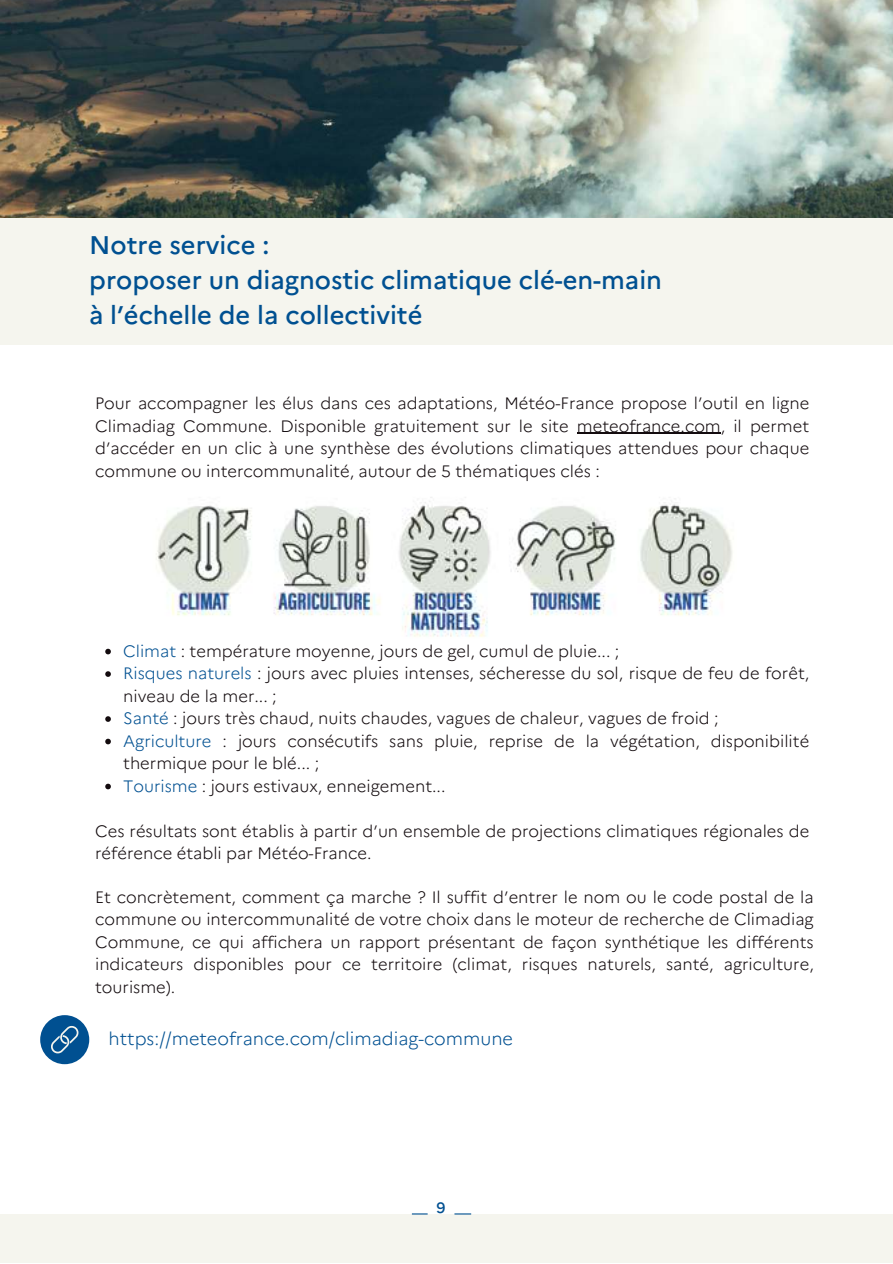
<style>
.page{position:relative;width:893px;height:1264px;background:#fff}
.page>*{position:absolute;margin:0;border:0;box-sizing:border-box;transform-origin:0 0}
.t1{font:500 25.5px/34.8px "Marianne";color:#005091}
.t2{font:300 18px "Marianne";color:#005091}
.t3{font:300 16.5px/22.5px "Marianne";color:#130b0e}
.t4{font:500 15px "Marianne";color:#005091}
.s1{color:#005091}
</style>
<div class="page">
<img style="left:0;top:0;width:892px;height:218px">
<div style="left:0;top:218px;width:892px;height:127px;background:#f5f5ee"></div>
<div style="left:0;top:1214px;width:892px;height:48px;background:#f5f5ee"></div>
<svg style="left:412px;top:1213px;width:15px;height:1px"></svg>
<svg style="left:454px;top:1213px;width:17px;height:1px"></svg>
<svg style="left:105px;top:648px;width:6px;height:6px"></svg>
<svg style="left:105px;top:671px;width:6px;height:6px"></svg>
<svg style="left:105px;top:716px;width:6px;height:6px"></svg>
<svg style="left:105px;top:738px;width:6px;height:6px"></svg>
<svg style="left:105px;top:783px;width:6px;height:6px"></svg>
<hr style="left:577px;top:433px;width:143px;height:1px;background:#130b0e">
<img style="left:156px;top:497px;width:577px;height:140px">
<div style="left:40px;top:1015px;width:49px;height:49px;background:#005091;border-radius:50%"></div>
<svg style="left:51px;top:1025px;width:27px;height:28px"></svg>
<h1 class="t1" style="left:89px;top:227px;width:574px">Notre service :<br>proposer un diagnostic climatique clé-en-main à l’échelle de la collectivité</h1>
<p class="t3" style="left:95px;top:392px;width:715px;text-align:justify">Pour accompagner les élus dans ces adaptations, Météo-France propose l’outil en ligne Climadiag Commune. Disponible gratuitement sur le site meteofrance.com, il permet d’accéder en un clic à une synthèse des évolutions climatiques attendues pour chaque commune ou intercommunalité, autour de 5 thématiques clés :</p>
<p class="t3" style="left:123px;top:639px;width:687px"><span class="s1">Climat</span> : température moyenne, jours de gel, cumul de pluie... ;<br><span class="s1">Risques naturels</span> : jours avec pluies intenses, sécheresse du sol, risque de feu de forêt, niveau de la mer... ;<br><span class="s1">Santé</span> : jours très chaud, nuits chaudes, vagues de chaleur, vagues de froid ; <span class="s1">Agriculture</span> : jours consécutifs sans pluie, reprise de la végétation, disponibilité thermique pour le blé... ;<br><span class="s1">Tourisme</span> : jours estivaux, enneigement...</p>
<p class="t3" style="left:95px;top:819px;width:715px">Ces résultats sont établis à partir d’un ensemble de projections climatiques régionales de référence établi par Météo-France.</p>
<p class="t3" style="left:95px;top:885px;width:720px;text-align:justify">Et concrètement, comment ça marche ? Il suffit d’entrer le nom ou le code postal de la commune ou intercommunalité de votre choix dans le moteur de recherche de Climadiag Commune, ce qui affichera un rapport présentant de façon synthétique les différents indicateurs disponibles pour ce territoire (climat, risques naturels, santé, agriculture, tourisme).</p>
<p class="t2" style="left:109px;top:1027px;width:406px">https://meteofrance.com/climadiag-commune</p>
<p class="t4" style="left:436px;top:1198px;width:10px">9</p>
</div>
